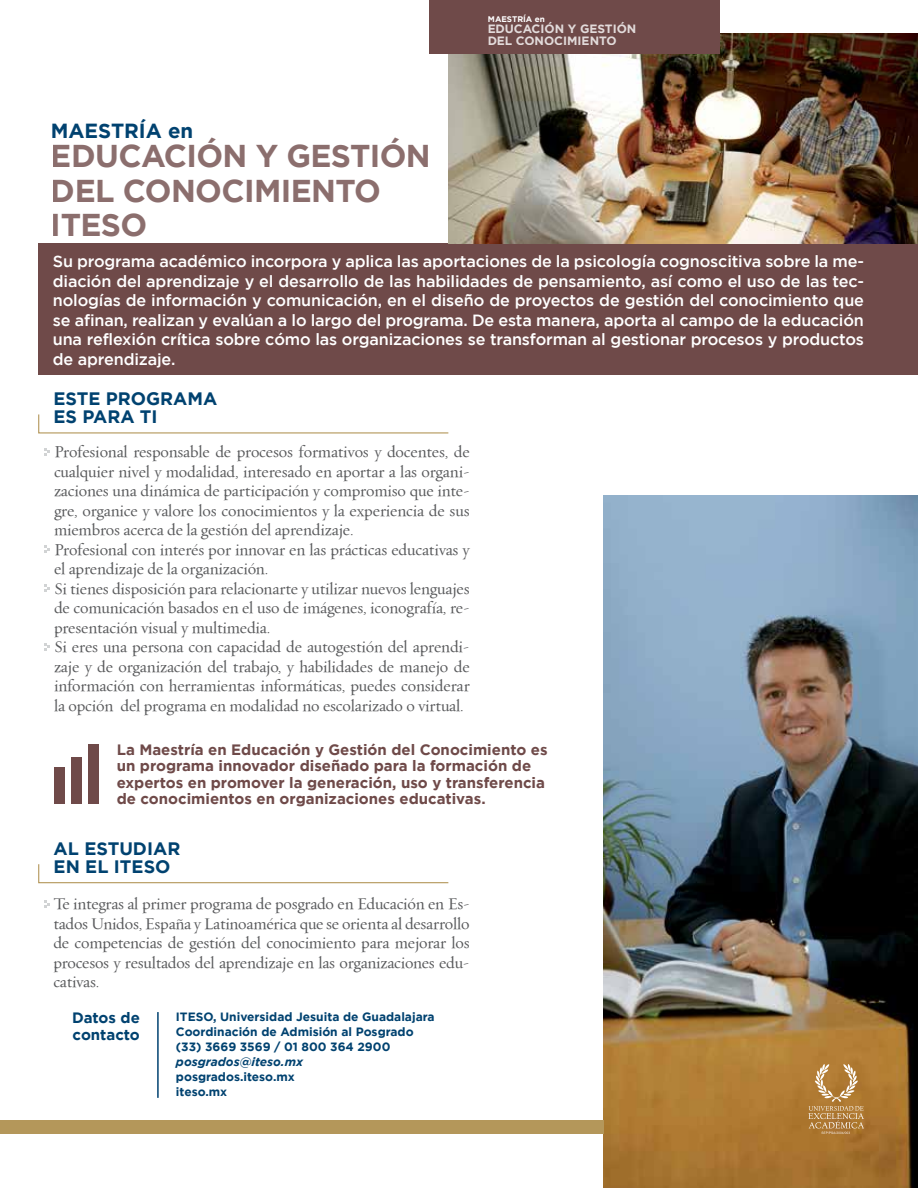
<style>
.page{position:relative;width:918px;height:1188px;background:#fff}
.page>*{position:absolute;margin:0;border:0;box-sizing:border-box;transform-origin:0 0}
.t1{font:700 31.5px/34.5px "Gotham";letter-spacing:-.02em;color:#6f4a49}
.t2{font:700 20.4px "Gotham";color:#004270}
.t3{font:700 18px/18px "Gotham";color:#004270}
.t4{font:16.5px/19.5px "Requiem Text HTF Roman";letter-spacing:-.01em;color:#58595b;text-align:justify}
.t5{font:500 16.2px/19.5px "Gotham";letter-spacing:-.01em;color:#fff;text-align:justify}
.t6{font:700 15px/16.5px "Gotham";color:#6f4a49}
.t7{font:700 15px/16.5px "Gotham";color:#004270}
.t8{font:700 12px/15px "Gotham";color:#004270}
.t9{font:700 12px/12px "Gotham";color:#fff}
.t10{font:italic 700 12px "Gotham";color:#004270}
.t11{font:700 8.1px "Gotham";color:#fff}
</style>
<div class="page">
<div style="left:39px;top:244px;width:879px;height:131px;background:#6f4a49"></div>
<img style="left:604px;top:496px;width:314px;height:692px">
<img style="left:448px;top:34px;width:470px;height:210px">
<div style="left:0;top:1121px;width:604px;height:13px;background:#b4975a"></div>
<svg style="left:38px;top:414px;width:411px;height:20px"></svg>
<svg style="left:38px;top:864px;width:411px;height:20px"></svg>
<svg style="left:44px;top:900px;width:5px;height:8px"></svg>
<div style="left:88px;top:745px;width:11px;height:59px;background:#6f4a49"></div>
<div style="left:71px;top:757px;width:11px;height:47px;background:#6f4a49"></div>
<div style="left:54px;top:767px;width:11px;height:37px;background:#6f4a49"></div>
<hr style="left:157px;top:1012px;width:2px;height:86px;background:#004270">
<svg style="left:44px;top:448px;width:5px;height:7px"></svg>
<svg style="left:44px;top:546px;width:5px;height:7px"></svg>
<svg style="left:808px;top:1064px;width:56px;height:70px;background:#ba8d51"></svg>
<svg style="left:44px;top:584px;width:5px;height:8px"></svg>
<svg style="left:44px;top:643px;width:5px;height:8px"></svg>
<div style="left:429px;top:0;width:291px;height:54px;background:#6f4a49"></div>
<p class="t2" style="left:51px;top:119px;width:144px">MAESTRÍA en</p>
<h1 class="t1" style="left:51px;top:138px;width:382px">EDUCACIÓN Y GESTIÓN<br>DEL CONOCIMIENTO<br>ITESO</h1>
<p class="t11" style="left:488px;top:15px;width:59px">MAESTRÍA en</p>
<p class="t9" style="left:487px;top:22px;width:151px">EDUCACIÓN Y GESTIÓN<br>DEL CONOCIMIENTO</p>
<p class="t5" style="left:53px;top:251px;width:813px">Su programa académico incorpora y aplica las aportaciones de la psicología cognoscitiva sobre la me&shy;diación del aprendizaje y el desarrollo de las habilidades de pensamiento, así como el uso de las tec&shy;nologías de información y comunicación, en el diseño de proyectos de gestión del conocimiento que se afinan, realizan y evalúan a lo largo del programa. De esta manera, aporta al campo de la educación una reflexión crítica sobre cómo las organizaciones se transforman al gestionar procesos y productos de aprendizaje.</p>
<p class="t3" style="left:53px;top:389px;width:165px">ESTE PROGRAMA<br>ES PARA TI</p>
<p class="t4" style="left:54px;top:443px;width:417px;text-align:left">Profesional responsable de procesos formativos y docentes, de cualquier nivel y modalidad, interesado en aportar a las organi&shy;zaciones una dinámica de participación y compromiso que inte&shy;gre, organice y valore los conocimientos y la experiencia de sus miembros acerca de la gestión del aprendizaje.<br>Profesional con interés por innovar en las prácticas educativas y el aprendizaje de la organización.<br>Si tienes disposición para relacionarte y utilizar nuevos lenguajes de comunicación basados en el uso de imágenes, iconografía, re&shy;presentación visual y multimedia.<br>Si eres una persona con capacidad de autogestión del aprendi&shy;zaje y de organización del trabajo, y habilidades de manejo de información con herramientas informáticas, puedes considerar la opción del programa en modalidad no escolarizado o virtual.</p>
<p class="t6" style="left:117px;top:741px;width:432px">La Maestría en Educación y Gestión del Conocimiento es un programa innovador diseñado para la formación de expertos en promover la generación, uso y transferencia de conocimientos en organizaciones educativas.</p>
<p class="t3" style="left:54px;top:839px;width:128px">AL ESTUDIAR<br>EN EL ITESO</p>
<p class="t4" style="left:53px;top:895px;width:418px">Te integras al primer programa de posgrado en Educación en Es&shy;tados Unidos, España y Latinoamérica que se orienta al desarrollo de competencias de gestión del conocimiento para mejorar los procesos y resultados del aprendizaje en las organizaciones edu&shy;cativas.</p>
<p class="t7" style="left:72px;top:1009px;width:69px">Datos de contacto</p>
<p class="t8" style="left:176px;top:1009px;width:260px">ITESO, Universidad Jesuita de Guadalajara<br>Coordinación de Admisión al Posgrado (33) 3669 3569 / 01 800 364 2900</p>
<p class="t10" style="left:176px;top:1055px;width:129px">posgrados@iteso.mx</p>
<p class="t8" style="left:176px;top:1069px;width:120px">posgrados.iteso.mx iteso.mx</p>
</div>
